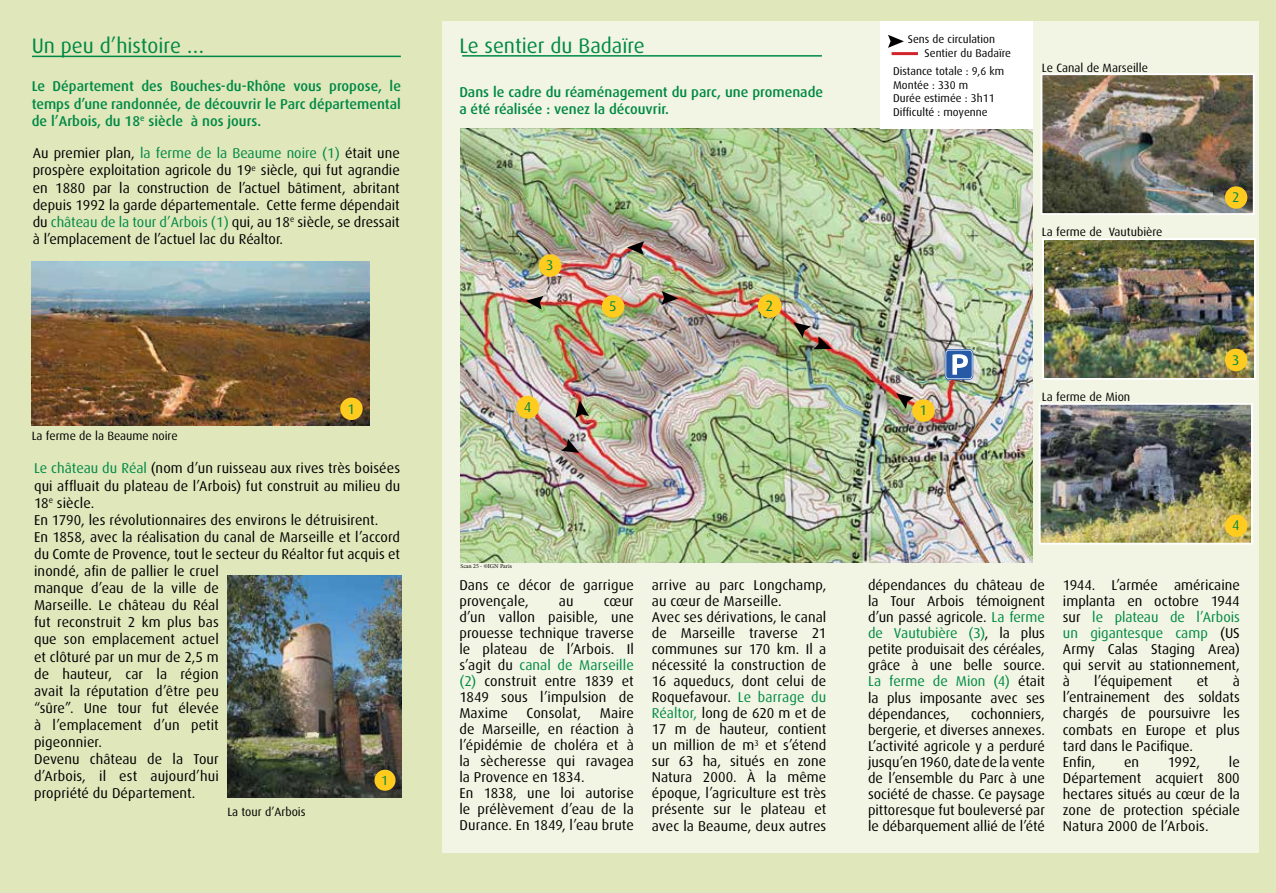
<style>
.page{position:relative;width:1276px;height:893px;background:#dfe7bb}
.page>*{position:absolute;margin:0;border:0;box-sizing:border-box;transform-origin:0 0}
.t1{font:21px "Dax";color:#008944}
.t2{font:14.85px "Dax";color:#008944}
.t3{font:14.4px "Dax";color:#008944}
.t4{font:14.25px/16px "Dax";letter-spacing:.005em;color:#000;text-align:justify}
.t5{font:500 14.25px/17.1px "Dax";color:#008944;text-align:justify}
.t6{font:14.1px "Dax";color:#008944}
.t7{font:13.2px "Dax";color:#008944}
.t8{font:12px "Dax";color:#000}
.t9{font:11.25px/13.5px "Dax";color:#000}
.t10{font:6px "Minion Pro";color:#000}
.s1{color:#008944}
</style>
<div class="page">
<img style="left:32px;top:261px;width:337px;height:164px">
<div style="left:442px;top:21px;width:817px;height:832px;background:#f2f5e3"></div>
<img style="left:227px;top:575px;width:175px;height:223px">
<div style="left:340px;top:398px;width:23px;height:22px;background:#ffcb1f;border-radius:50%"></div>
<img style="left:460px;top:129px;width:572px;height:433px">
<div style="left:912px;top:399px;width:22px;height:23px;background:#ffcb1f;border-radius:50%"></div>
<div style="left:758px;top:294px;width:23px;height:24px;background:#ffcb1f;border-radius:50%"></div>
<div style="left:539px;top:254px;width:22px;height:23px;background:#ffcb1f;border-radius:50%"></div>
<div style="left:602px;top:295px;width:22px;height:23px;background:#ffcb1f;border-radius:50%"></div>
<div style="left:516px;top:396px;width:23px;height:23px;background:#ffcb1f;border-radius:50%"></div>
<svg style="left:627px;top:241px;width:17px;height:14px"></svg>
<svg style="left:526px;top:296px;width:17px;height:14px"></svg>
<svg style="left:575px;top:400px;width:14px;height:18px"></svg>
<svg style="left:561px;top:439px;width:18px;height:14px"></svg>
<svg style="left:661px;top:291px;width:17px;height:14px"></svg>
<svg style="left:793px;top:322px;width:38px;height:27px"></svg>
<svg style="left:896px;top:393px;width:18px;height:16px"></svg>
<div style="left:880px;top:21px;width:152px;height:108px;background:#fff"></div>
<hr style="left:891px;top:52px;width:27px;height:3px;background:#d2232a">
<svg style="left:888px;top:35px;width:16px;height:13px"></svg>
<img style="left:1041px;top:406px;width:209px;height:136px">
<div style="left:1038px;top:403px;width:215px;height:142px;border:2px solid #fff"></div>
<div style="left:1225px;top:514px;width:22px;height:23px;background:#ffcb1f;border-radius:50%"></div>
<img style="left:1045px;top:241px;width:208px;height:136px">
<div style="left:1042px;top:238px;width:214px;height:142px;border:2px solid #fff"></div>
<div style="left:1225px;top:349px;width:22px;height:22px;background:#ffcb1f;border-radius:50%"></div>
<img style="left:1043px;top:76px;width:208px;height:136px">
<div style="left:1040px;top:73px;width:214px;height:142px;border:2px solid #fff"></div>
<div style="left:1225px;top:186px;width:22px;height:23px;background:#ffcb1f;border-radius:50%"></div>
<div style="left:374px;top:770px;width:21px;height:21px;background:#ffcb1f;border-radius:50%"></div>
<svg style="left:944px;top:349px;width:29px;height:31px"></svg>
<svg style="left:945px;top:350px;width:27px;height:29px"></svg>
<hr style="left:32px;top:56px;width:369px;height:1px;background:#008944">
<hr style="left:462px;top:55px;width:360px;height:2px;background:#008944">
<h1 class="t1" style="left:32px;top:34px;width:174px">Un peu d’histoire …</h1>
<p class="t5" style="left:32px;top:78px;width:371px">Le Département des Bouches-du-Rhône vous propose, le temps d’une randonnée, de découvrir le Parc départemental de l’Arbois, du 18<sup>e</sup> siècle à nos jours.</p>
<p class="t4" style="left:33px;top:145px;width:368px;line-height:17.1px">Au premier plan, <span class="s1">la ferme de la Beaume noire (1)</span> était une prospère exploitation agricole du 19<sup>e</sup> siècle, qui fut agrandie en 1880 par la construction de l’actuel bâtiment, abritant depuis 1992 la garde départementale. Cette ferme dépendait du <span class="s1">château de la tour d’Arbois (1)</span> qui, au 18<sup>e</sup> siècle, se dressait à l’emplacement de l’actuel lac du Réaltor.</p>
<h1 class="t1" style="left:459px;top:34px;width:187px">Le sentier du Badaïre</h1>
<p class="t5" style="left:459px;top:84px;width:365px">Dans le cadre du réaménagement du parc, une promenade a été réalisée : venez la découvrir.</p>
<p class="t6" style="left:546px;top:258px;width:9px">3</p>
<p class="t6" style="left:609px;top:299px;width:9px">5</p>
<p class="t2" style="left:765px;top:298px;width:9px">2</p>
<p class="t9" style="left:907px;top:33px;width:89px">Sens de circulation</p>
<p class="t9" style="left:924px;top:46px;width:88px">Sentier du Badaïre</p>
<p class="t9" style="left:893px;top:65px;width:113px">Distance totale : 9,6 km<br>Montée : 330 m<br>Durée estimée : 3h11<br>Difficulté : moyenne</p>
<p class="t8" style="left:32px;top:429px;width:147px">La ferme de la Beaume noire</p>
<p class="t3" style="left:524px;top:399px;width:9px">4</p>
<p class="t6" style="left:347px;top:401px;width:9px">1</p>
<p class="t6" style="left:919px;top:403px;width:9px">1</p>
<p class="t8" style="left:1042px;top:61px;width:108px">Le Canal de Marseille</p>
<p class="t8" style="left:1042px;top:225px;width:122px">La ferme de Vautubière</p>
<p class="t8" style="left:1042px;top:390px;width:90px">La ferme de Mion</p>
<p class="t6" style="left:1232px;top:190px;width:9px">2</p>
<p class="t6" style="left:1232px;top:352px;width:9px">3</p>
<p class="t4" style="left:34px;top:460px;width:368px;line-height:17.1px;text-align:left"><span class="s1">Le château du Réal</span> (nom d’un ruisseau aux rives très boisées qui affluait du plateau de l’Arbois) fut construit au milieu du 18<sup>e</sup> siècle.<br>En 1790, les révolutionnaires des environs le détruisirent.<br>En 1858, avec la réalisation du canal de Marseille et l’accord du Comte de Provence, tout le secteur du Réaltor fut acquis et inondé, afin de pallier le cruel<br>manque d’eau de la ville de<br>Marseille. Le château du Réal<br>fut reconstruit 2 km plus bas<br>que son emplacement actuel<br>et clôturé par un mur de 2,5 m<br>de hauteur, car la région<br>avait la réputation d’être peu<br>“sûre”. Une tour fut élevée<br>à l’emplacement d’un petit<br>pigeonnier.<br>Devenu château de la Tour<br>d’Arbois, il est aujourd’hui<br>propriété du Département.</p>
<p class="t7" style="left:381px;top:773px;width:8px">1</p>
<p class="t8" style="left:227px;top:805px;width:80px">La tour d’Arbois</p>
<p class="t10" style="left:460px;top:562px;width:53px">Scan 25 - ©IGN Paris</p>
<p class="t4" style="left:459px;top:577px;width:176px">Dans ce décor de garrigue provençale,</p>
<p class="t4" style="left:459px;top:593px;width:176px;text-indent:144px">cœur d’un vallon paisible, une prouesse technique traverse le plateau de l’Arbois. Il s’agit du <span class="s1">canal de Marseille (2)</span> construit entre 1839 et 1849 sous l’impulsion de Maxime</p>
<p class="t4" style="left:559px;top:593px;width:16px">au</p>
<p class="t4" style="left:526px;top:705px;width:56px">Consolat,</p>
<p class="t4" style="left:459px;top:705px;width:176px;text-align:left;text-indent:141px">Maire de Marseille, en réaction à l’épidémie de choléra et à la sècheresse qui ravagea la Provence en 1834.<br>En 1838, une loi autorise le prélèvement d’eau de la<br>Durance. En 1849, l’eau brute</p>
<p class="t4" style="left:652px;top:577px;width:176px;text-align:left">arrive au parc Longchamp, au cœur de Marseille.<br>Avec ses dérivations, le canal de Marseille traverse 21 communes sur 170 km. Il a nécessité la construction de<br>16 aqueducs, dont celui de<br>Roquefavour. <span class="s1">Le barrage du<br>Réaltor,</span> long de 620 m et de<br>17 m de hauteur, contient un million de m<sup>3</sup> et s’étend sur 63 ha, situés en zone<br>Natura 2000. À la même époque, l’agriculture est très présente sur le plateau et avec la Beaume, deux autres</p>
<p class="t6" style="left:1232px;top:518px;width:9px">4</p>
<p class="t4" style="left:868px;top:577px;width:178px">dépendances du château de la Tour Arbois témoignent d’un passé agricole. <span class="s1">La ferme de Vautubière (3)</span>, la plus petite produisait des céréales, grâce à une belle source.<br><span class="s1">La ferme de Mion (4)</span> était la plus imposante avec ses dépendances,</p>
<p class="t4" style="left:868px;top:706px;width:178px;text-indent:103px">cochonniers, bergerie, et diverses annexes.<br>L’activité agricole y a perduré jusqu’en 1960, date de la vente de l’ensemble du Parc à une société de chasse. Ce paysage pittoresque fut bouleversé par le débarquement allié de l’été</p>
<p class="t4" style="left:1063px;top:577px;width:178px">1944. L’armée américaine implanta en octobre 1944 sur <span class="s1">le plateau de l’Arbois un gigantesque camp</span> (US Army Calas Staging Area) qui servit au stationnement, à</p>
<p class="t4" style="left:1094px;top:674px;width:80px">l’équipement</p>
<p class="t4" style="left:1196px;top:674px;width:13px">et</p>
<p class="t4" style="left:1063px;top:674px;width:178px;text-align:left;text-indent:170px">à l’entrainement des soldats chargés de poursuivre les combats en Europe et plus tard dans le Pacifique.<br>Enfin,</p>
<p class="t4" style="left:1063px;top:754px;width:178px;text-indent:166px">le Département acquiert 800 hectares situés au cœur de la zone de protection spéciale Natura 2000 de l’Arbois.</p>
<p class="t4" style="left:1124px;top:754px;width:16px">en</p>
<p class="t4" style="left:1167px;top:754px;width:34px">1992,</p>
</div>
